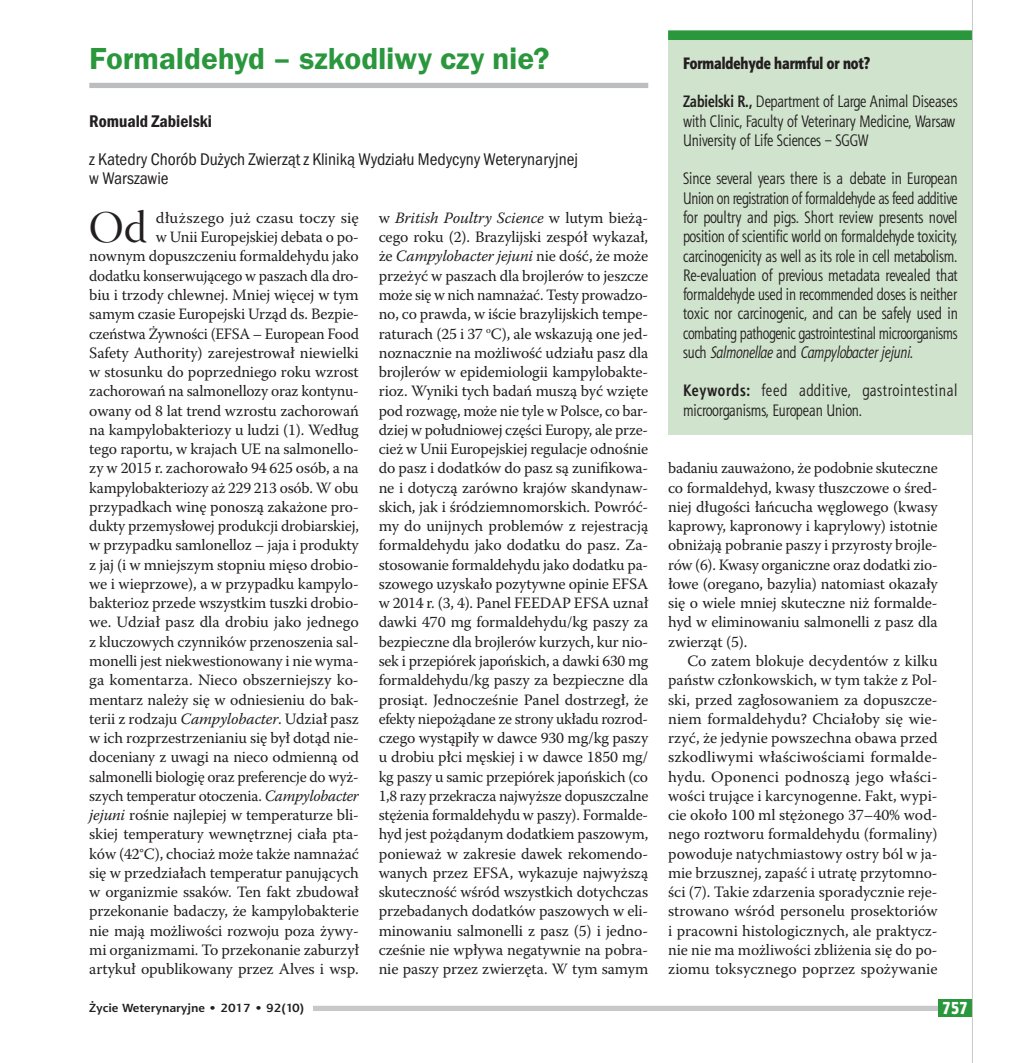
<style>
.page{position:relative;width:1027px;height:1063px;background:#fff}
.page>*{position:absolute;margin:0;border:0;box-sizing:border-box;transform-origin:0 0}
.t1{font:44.98px "Warnock Pro Disp";color:#231f20}
.t2{font:600 31.5px "Franklin Gothic Itc TEE Dm";letter-spacing:-.005em;color:#2a973d}
.t3{font:17.5px/19.2px "Franklin Got Itc TOT Boo Con";color:#231f20}
.t4{font:17.5px "Franklin Got Itc TOT Dem Con";color:#231f20}
.t5{font:17.5px "Aerton Cnd EFN Black";color:#fff}
.t6{font:16.62px/19.2px "Aerton Cnd EFN";color:#231f20}
.t7{font:16.62px "Aerton Cnd EFN Black";color:#231f20}
.t8{font:15.75px/19.2px "Warnock Pro";letter-spacing:-.01em;color:#231f20;text-align:justify}
.t9{font:700 11.9px "Aerton EFN";color:#231f20;scale:1.11 1}
.s1{font-style:italic}
.s2{font-weight:700}
</style>
<div class="page">
<div style="left:89px;top:83px;width:559px;height:5px;background:#bcbdc0"></div>
<div style="left:668px;top:35px;width:304px;height:400px;background:#d0e3cd"></div>
<div style="left:668px;top:30px;width:304px;height:10px;background:#2a973d"></div>
<div style="left:313px;top:1005px;width:659px;height:5px;background:#c7c8ca"></div>
<div style="left:938px;top:998px;width:34px;height:18px;background:#2a973d"></div>
<hr style="left:972px;top:0;width:1px;height:1062px;background:#c7c8ca">
<h2 class="t2" style="left:89px;top:41px;width:462px">Formaldehyd – szkodliwy czy nie?</h2>
<p class="t4" style="left:89px;top:111px;width:124px">Romuald Zabielski</p>
<p class="t3" style="left:89px;top:150px;width:490px">z Katedry Chorób Dużych Zwierząt z Kliniką Wydziału Medycyny Weterynaryjnej w Warszawie</p>
<h1 class="t1" style="left:89px;top:203px;width:59px">Od</h1>
<p class="t8" style="left:89px;top:208px;width:271px;text-align:right">dłuższego już czasu toczy się<br>w Unii Europejskiej debata o po-<br>nownym dopuszczeniu formaldehydu jako dodatku konserwującego w paszach dla dro&shy;biu i trzody chlewnej. Mniej więcej w tym samym czasie Europejski Urząd ds. Bezpie&shy;czeństwa Żywności (EFSA – European Food Safety Authority) zarejestrował niewielki w stosunku do poprzedniego roku wzrost zachorowań na salmonellozy oraz kontynu&shy;owany od 8 lat trend wzrostu zachorowań na kampylobakteriozy u ludzi (1). Według tego raportu, w krajach UE na salmonello&shy;zy w 2015 r. zachorowało 94 625 osób, a na kampylobakteriozy aż 229 213 osób. W obu przypadkach winę ponoszą zakażone pro&shy;dukty przemysłowej produkcji drobiarskiej, w przypadku samlonelloz – jaja i produkty z jaj (i w mniejszym stopniu mięso drobio&shy;we i wieprzowe), a w przypadku kampylo&shy;bakterioz przede wszystkim tuszki drobio&shy;we. Udział pasz dla drobiu jako jednego z kluczowych czynników przenoszenia sal&shy;monelli jest niekwestionowany i nie wyma&shy;ga komentarza. Nieco obszerniejszy ko&shy;mentarz należy się w odniesieniu do bak&shy;terii z rodzaju <span class="s1">Campylobacter</span>. Udział pasz w ich rozprzestrzenianiu się był dotąd nie&shy;doceniany z uwagi na nieco odmienną od salmonelli biologię oraz preferencje do wyż&shy;szych temperatur otoczenia. <span class="s1">Campylobacter jejuni</span> rośnie najlepiej w temperaturze bli&shy;skiej temperatury wewnętrznej ciała pta&shy;ków (42°C), chociaż może także namnażać się w przedziałach temperatur panujących w organizmie ssaków. Ten fakt zbudował przekonanie badaczy, że kampylobakterie nie mają możliwości rozwoju poza żywy&shy;mi organizmami. To przekonanie zaburzył artykuł opublikowany przez Alves i wsp.</p>
<p class="t8" style="left:379px;top:208px;width:271px">w <span class="s1">British Poultry Science</span> w lutym bieżą&shy;cego roku (2). Brazylijski zespół wykazał, że <span class="s1">Campylobacter jejuni</span> nie dość, że może przeżyć w paszach dla brojlerów to jeszcze może się w nich namnażać. Testy prowadzo&shy;no, co prawda, w iście brazylijskich tempe&shy;raturach (25 i 37 <sup>o</sup>C), ale wskazują one jed&shy;noznacznie na możliwość udziału pasz dla brojlerów w epidemiologii kampylobakte&shy;rioz. Wyniki tych badań muszą być wzięte pod rozwagę, może nie tyle w Polsce, co bar&shy;dziej w południowej części Europy, ale prze&shy;cież w Unii Europejskiej regulacje odnośnie do pasz i dodatków do pasz są zunifikowa&shy;ne i dotyczą zarówno krajów skandynaw&shy;skich, jak i śródziemnomorskich. Powróć&shy;my do unijnych problemów z rejestracją formaldehydu jako dodatku do pasz. Za&shy;stosowanie formaldehydu jako dodatku pa&shy;szowego uzyskało pozytywne opinie EFSA w 2014 r. (3, 4). Panel FEEDAP EFSA uznał dawki 470 mg formaldehydu/kg paszy za bezpieczne dla brojlerów kurzych, kur nio&shy;sek i przepiórek japońskich, a dawki 630 mg formaldehydu/kg paszy za bezpieczne dla prosiąt. Jednocześnie Panel dostrzegł, że efekty niepożądane ze strony układu rozrod&shy;czego wystąpiły w dawce 930 mg/kg paszy u drobiu płci męskiej i w dawce 1850 mg/ kg paszy u samic przepiórek japońskich (co 1,8 razy przekracza najwyższe dopuszczalne stężenia formaldehydu w paszy). Formalde&shy;hyd jest pożądanym dodatkiem paszowym, ponieważ w zakresie dawek rekomendo&shy;wanych przez EFSA, wykazuje najwyższą skuteczność wśród wszystkich dotychczas przebadanych dodatków paszowych w eli&shy;minowaniu salmonelli z pasz (5) i jedno&shy;cześnie nie wpływa negatywnie na pobra&shy;nie paszy przez zwierzęta. W tym samym</p>
<p class="t7" style="left:683px;top:53px;width:189px">Formaldehyde harmful or not?</p>
<p class="t6" style="left:683px;top:92px;width:276px"><span class="s2">Zabielski R.,</span> Department of Large Animal Diseases with Clinic, Faculty of Veterinary Medicine, Warsaw<br>University of Life Sciences – SGGW</p>
<p class="t6" style="left:683px;top:169px;width:276px;text-align:justify">Since several years there is a debate in European Union on registration of formaldehyde as feed additive for poultry and pigs. Short review presents novel position of scientific world on formaldehyde toxicity, carcinogenicity as well as its role in cell metabolism.<br>Re-evaluation of previous metadata revealed that formaldehyde used in recommended doses is neither toxic nor carcinogenic, and can be safely used in combating pathogenic gastrointestinal microorganisms such <span class="s1">Salmonellae</span> and <span class="s1">Campylobacter jejuni</span>.</p>
<p class="t6" style="left:683px;top:381px;width:276px"><span class="s2">Keywords:</span> feed additive, gastrointestinal microorganisms, European Union.</p>
<p class="t8" style="left:668px;top:458px;width:271px">badaniu zauważono, że podobnie skuteczne co formaldehyd, kwasy tłuszczowe o śred&shy;niej długości łańcucha węglowego (kwasy kaprowy, kapronowy i kaprylowy) istotnie obniżają pobranie paszy i przyrosty brojle&shy;rów (6). Kwasy organiczne oraz dodatki zio&shy;łowe (oregano, bazylia) natomiast okazały się o wiele mniej skuteczne niż formalde&shy;hyd w eliminowaniu salmonelli z pasz dla zwierząt (5).</p>
<p class="t8" style="left:668px;top:650px;width:271px;text-indent:19px">Co zatem blokuje decydentów z kilku państw członkowskich, w tym także z Pol&shy;ski, przed zagłosowaniem za dopuszcze&shy;niem formaldehydu? Chciałoby się wie&shy;rzyć, że jedynie powszechna obawa przed szkodliwymi właściwościami formalde&shy;hydu. Oponenci podnoszą jego właści&shy;wości trujące i karcynogenne. Fakt, wypi&shy;cie około 100 ml stężonego 37–40% wod&shy;nego roztworu formaldehydu (formaliny) powoduje natychmiastowy ostry ból w ja&shy;mie brzusznej, zapaść i utratę przytomno&shy;ści (7). Takie zdarzenia sporadycznie reje&shy;strowano wśród personelu prosektoriów i pracowni histologicznych, ale praktycz&shy;nie nie ma możliwości zbliżenia się do po&shy;ziomu toksycznego poprzez spożywanie</p>
<p class="t9" style="left:89px;top:1000px;width:195px">Życie Weterynaryjne • 2017 • 92(10)</p>
<p class="t5" style="left:942px;top:997px;width:27px">757</p>
</div>
